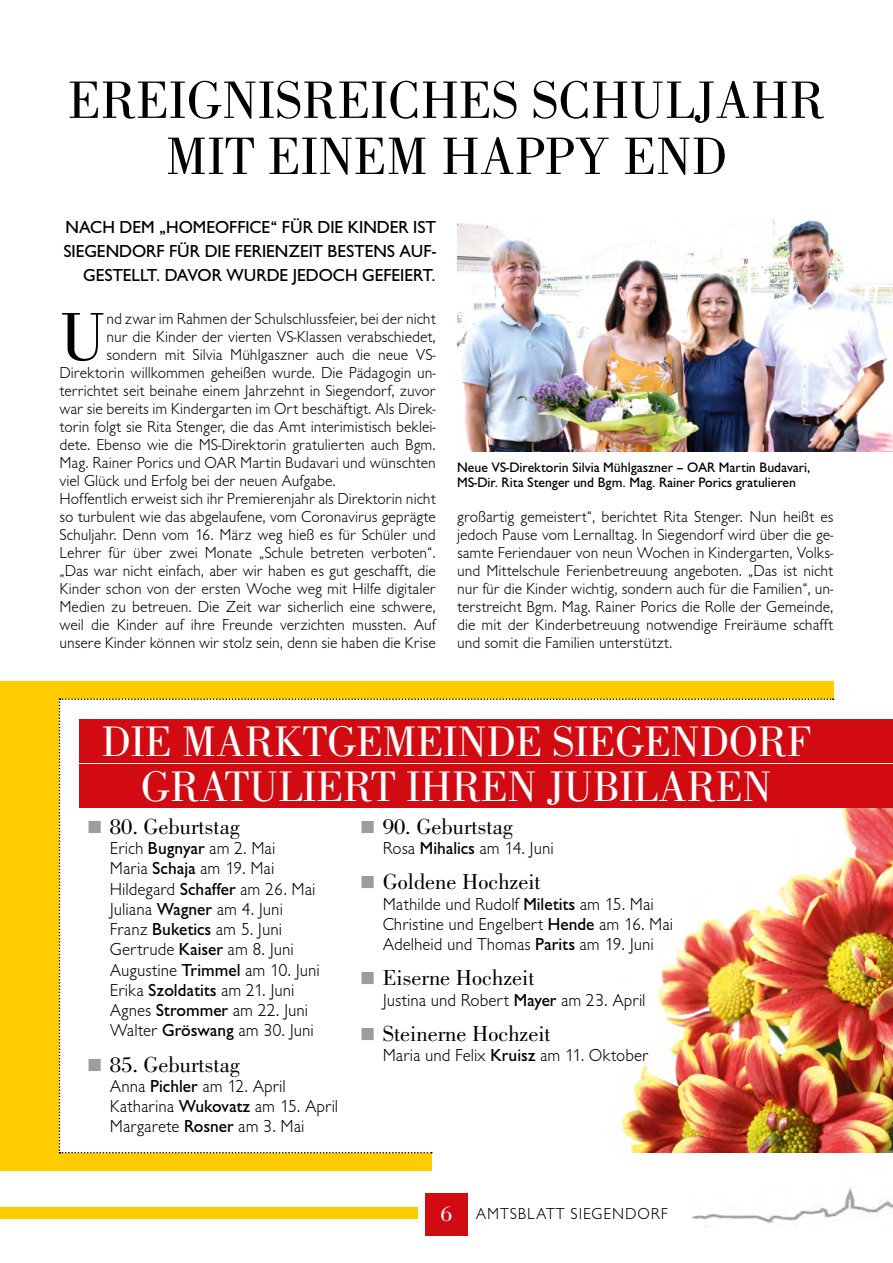
<style>
.page{position:relative;width:893px;height:1263px;background:#fff}
.page>*{position:absolute;margin:0;border:0;box-sizing:border-box;transform-origin:0 0}
.t1{font:70.35px "Bodoni";color:#000}
.t2{font:54.45px/56.1px "Bodoni";color:#000;text-align:center}
.t3{font:44.25px/45px "Bodoni";letter-spacing:-.01em;color:#fff;text-align:center}
.t4{font:22.5px "Bodoni";color:#000}
.t5{font:300 18px/20.2px "Chantilly LH";color:#000}
.t6{font:18px/24px "Chantilly";color:#000;text-align:right}
.t7{font:300 16.5px/18px "Chantilly LH";color:#000;text-align:justify}
.t8{font:300 16.5px "Chantilly LH";letter-spacing:.05em;color:#000}
.t9{font:14.25px/15px "Chantilly";color:#000}
.s1{font-family:"Chantilly";font-weight:400}
.s2{font-family:"Bodoni";font-weight:400;font-size:22.5px;color:#fff}
</style>
<div class="page">
<img style="left:692px;top:1152px;width:201px;height:76px">
<div style="left:425px;top:1193px;width:43px;height:42px;background:#d20a11"></div>
<div style="left:0;top:1208px;width:418px;height:11px;background:#fc0"></div>
<img style="left:457px;top:220px;width:436px;height:232px">
<div style="left:0;top:681px;width:833px;height:490px;background:#fc0"></div>
<div style="left:432px;top:1143px;width:406px;height:43px;background:#fff"></div>
<img style="left:834px;top:808px;width:59px;height:344px">
<div style="left:79px;top:719px;width:814px;height:43px;background:#d20a11"></div>
<div style="left:79px;top:764px;width:814px;height:44px;background:#d20a11"></div>
<svg style="left:59px;top:698px;width:775px;height:455px"></svg>
<h2 class="t2" style="left:68px;top:72px;width:758px">EREIGNISREICHES SCHULJAHR<br>MIT EINEM HAPPY END</h2>
<p class="t6" style="left:63px;top:215px;width:374px">NACH DEM „HOMEOFFICE“ FÜR DIE KINDER IST<br>SIEGENDORF FÜR DIE FERIENZEIT BESTENS AUF-<br>GESTELLT. DAVOR WURDE JEDOCH GEFEIERT.</p>
<h1 class="t1" style="left:60px;top:298px;width:48px">U</h1>
<p class="t7" style="left:106px;top:310px;width:331px">nd zwar im Rahmen der Schulschlussfeier, bei der nicht</p>
<p class="t7" style="left:106px;top:328px;width:331px">nur die Kinder der vierten VS-Klassen verabschiedet,</p>
<p class="t7" style="left:106px;top:346px;width:331px">sondern mit Silvia Mühlgaszner auch die neue VS-</p>
<p class="t7" style="left:60px;top:364px;width:378px">Direktorin willkommen geheißen wurde. Die Pädagogin un-</p>
<p class="t7" style="left:60px;top:382px;width:378px">terrichtet seit beinahe einem Jahrzehnt in Siegendorf, zuvor</p>
<p class="t7" style="left:60px;top:400px;width:378px">war sie bereits im Kindergarten im Ort beschäftigt. Als Direk-</p>
<p class="t7" style="left:60px;top:418px;width:378px">torin folgt sie Rita Stenger, die das Amt interimistisch beklei-</p>
<p class="t7" style="left:60px;top:436px;width:378px">dete. Ebenso wie die MS-Direktorin gratulierten auch Bgm.</p>
<p class="t7" style="left:60px;top:454px;width:378px">Mag. Rainer Porics und OAR Martin Budavari und wünschten</p>
<p class="t7" style="left:60px;top:472px;width:278px">viel Glück und Erfolg bei der neuen Aufgabe.</p>
<p class="t7" style="left:60px;top:490px;width:378px">Hoffentlich erweist sich ihr Premierenjahr als Direktorin nicht</p>
<p class="t7" style="left:60px;top:508px;width:378px">so turbulent wie das abgelaufene, vom Coronavirus geprägte</p>
<p class="t7" style="left:60px;top:526px;width:378px">Schuljahr. Denn vom 16. März weg hieß es für Schüler und</p>
<p class="t7" style="left:60px;top:544px;width:378px">Lehrer für über zwei Monate „Schule betreten verboten“.</p>
<p class="t7" style="left:60px;top:562px;width:378px">„Das war nicht einfach, aber wir haben es gut geschafft, die</p>
<p class="t7" style="left:60px;top:580px;width:378px">Kinder schon von der ersten Woche weg mit Hilfe digitaler</p>
<p class="t7" style="left:60px;top:598px;width:378px">Medien zu betreuen. Die Zeit war sicherlich eine schwere,</p>
<p class="t7" style="left:60px;top:616px;width:378px">weil die Kinder auf ihre Freunde verzichten mussten. Auf</p>
<p class="t7" style="left:60px;top:634px;width:378px">unsere Kinder können wir stolz sein, denn sie haben die Krise</p>
<p class="t9" style="left:457px;top:459px;width:355px">Neue VS-Direktorin Silvia Mühlgaszner – OAR Martin Budavari,<br>MS-Dir. Rita Stenger und Bgm. Mag. Rainer Porics gratulieren</p>
<p class="t7" style="left:457px;top:508px;width:378px">großartig gemeistert“, berichtet Rita Stenger. Nun heißt es jedoch Pause vom Lernalltag. In Siegendorf wird über die ge&shy;samte Feriendauer von neun Wochen in Kindergarten, Volks&shy;und Mittelschule Ferienbetreuung angeboten. „Das ist nicht nur für die Kinder wichtig, sondern auch für die Familien“, un&shy;terstreicht Bgm. Mag. Rainer Porics die Rolle der Gemeinde, die mit der Kinderbetreuung notwendige Freiräume schafft und somit die Familien unterstützt.</p>
<h3 class="t3" style="left:101px;top:718px;width:711px">DIE MARKTGEMEINDE SIEGENDORF<br>GRATULIERT IHREN JUBILAREN</h3>
<h3 class="t4" style="left:110px;top:814px;width:131px">80. Geburtstag</h3>
<p class="t5" style="left:110px;top:838px;width:211px">Erich <span class="s1">Bugnyar</span> am 2. Mai<br>Maria <span class="s1">Schaja</span> am 19. Mai<br>Hildegard <span class="s1">Schaffer</span> am 26. Mai<br>Juliana <span class="s1">Wagner</span> am 4. Juni<br>Franz <span class="s1">Buketics</span> am 5. Juni<br>Gertrude <span class="s1">Kaiser</span> am 8. Juni<br>Augustine <span class="s1">Trimmel</span> am 10. Juni<br>Erika <span class="s1">Szoldatits</span> am 21. Juni<br>Agnes <span class="s1">Strommer</span> am 22. Juni<br>Walter <span class="s1">Gröswang</span> am 30. Juni</p>
<h3 class="t4" style="left:110px;top:1052px;width:131px">85. Geburtstag</h3>
<p class="t5" style="left:110px;top:1076px;width:230px">Anna <span class="s1">Pichler</span> am 12. April<br>Katharina <span class="s1">Wukovatz</span> am 15. April<br>Margarete <span class="s1">Rosner</span> am 3. Mai</p>
<h3 class="t4" style="left:383px;top:814px;width:131px">90. Geburtstag</h3>
<p class="t5" style="left:383px;top:838px;width:172px">Rosa <span class="s1">Mihalics</span> am 14. Juni</p>
<h3 class="t4" style="left:383px;top:869px;width:160px">Goldene Hochzeit</h3>
<p class="t5" style="left:383px;top:894px;width:292px">Mathilde und Rudolf <span class="s1">Miletits</span> am 15. Mai<br>Christine und Engelbert <span class="s1">Hende</span> am 16. Mai<br>Adelheid und Thomas <span class="s1">Parits</span> am 19. Juni</p>
<h3 class="t4" style="left:383px;top:965px;width:153px">Eiserne Hochzeit</h3>
<p class="t5" style="left:383px;top:990px;width:264px">Justina und Robert <span class="s1">Mayer</span> am 23. April</p>
<h3 class="t4" style="left:383px;top:1021px;width:170px">Steinerne Hochzeit</h3>
<p class="t5" style="left:383px;top:1045px;width:267px">Maria und Felix <span class="s1">Kruisz</span> am 11. Oktober</p>
<p class="t8" style="left:441px;top:1204px;width:229px"><span class="s2">6</span> AMTSBLATT SIEGENDORF</p>
</div>
